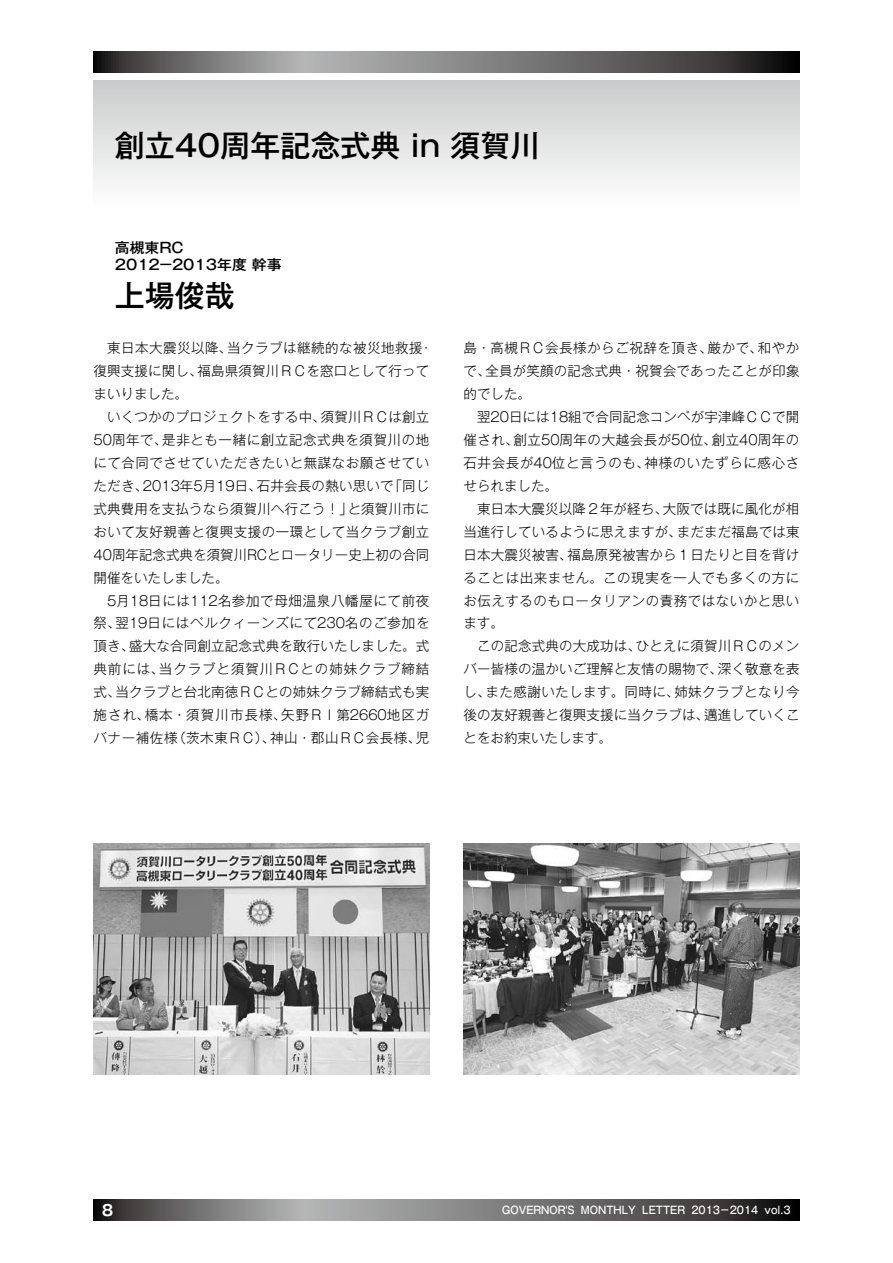
<style>
.page{position:relative;width:893px;height:1263px;background:#fff}
.page>*{position:absolute;margin:0;border:0;box-sizing:border-box;transform-origin:0 0}
.t1{font:500 30px "Gothic MB101 Pr 6 N";color:#000}
.t2{font:700 15px "Gothic MB101 Pr 6 N De";color:#fff}
.t3{font:500 14.25px/17px "Gothic MB101 Pr 6 N";color:#000;scale:1.05 1}
.t4{font:300 13.5px/23px "Gothic MB101 Pr 6 N";letter-spacing:.015em;color:#000}
.t5{font:500 10.5px "Gothic MB101 Pr 6 N";color:#fff;scale:.9 1}
</style>
<div class="page">
<div style="left:94px;top:81px;width:705px;height:132px;background:linear-gradient(to bottom,#cbcbcc,#fff)"></div>
<svg style="left:94px;top:51px;width:705px;height:21px;background:#6d6c6c"></svg>
<svg style="left:94px;top:1199px;width:705px;height:21px;background:#6d6c6c"></svg>
<img style="left:94px;top:843px;width:335px;height:231px">
<img style="left:463px;top:843px;width:336px;height:231px">
<h1 class="t1" style="left:115px;top:121px;width:427px">創立40周年記念式典 in 須賀川</h1>
<p class="t3" style="left:115px;top:238px;width:160px">高槻東ＲＣ<br>2012－2013年度 幹事</p>
<h1 class="t1" style="left:115px;top:271px;width:121px">上場俊哉</h1>
<p class="t4" style="left:94px;top:335px;width:337px">　東日本大震災以降、当クラブは継続的な被災地救援･復興支援に関し、福島県須賀川ＲＣを窓口として行ってまいりました。<br>　いくつかのプロジェクトをする中、須賀川ＲＣは創立<br>50周年で、是非とも一緒に創立記念式典を須賀川の地にて合同でさせていただきたいと無謀なお願させていただき、2013年5月19日、石井会長の熱い思いで「同じ式典費用を支払うなら須賀川へ行こう！」と須賀川市において友好親善と復興支援の一環として当クラブ創立<br>40周年記念式典を須賀川RCとロータリー史上初の合同開催をいたしました。<br>　5月18日には112名参加で母畑温泉八幡屋にて前夜祭、翌19日にはベルクィーンズにて230名のご参加を頂き、盛大な合同創立記念式典を敢行いたしました。式典前には、当クラブと須賀川ＲＣとの姉妹クラブ締結式、当クラブと台北南徳ＲＣとの姉妹クラブ締結式も実施され、橋本・須賀川市長様、矢野ＲＩ第2660地区ガバナー補佐様（茨木東ＲＣ）、神山・郡山ＲＣ会長様、児</p>
<p class="t4" style="left:463px;top:335px;width:338px">島・高槻ＲＣ会長様からご祝辞を頂き、厳かで、和やかで、全員が笑顔の記念式典・祝賀会であったことが印象的でした。<br>　翌20日には18組で合同記念コンペが宇津峰ＣＣで開催され、創立50周年の大越会長が50位、創立40周年の石井会長が40位と言うのも、神様のいたずらに感心させられました。<br>　東日本大震災以降２年が経ち、大阪では既に風化が相当進行しているように思えますが、まだまだ福島では東日本大震災被害、福島原発被害から１日たりと目を背けることは出来ません。この現実を一人でも多くの方にお伝えするのもロータリアンの責務ではないかと思います。<br>　この記念式典の大成功は、ひとえに須賀川ＲＣのメンバー皆様の温かいご理解と友情の賜物で、深く敬意を表し、また感謝いたします。同時に、姉妹クラブとなり今後の友好親善と復興支援に当クラブは、邁進していくことをお約束いたします。</p>
<p class="t2" style="left:100px;top:1198px;width:16px">８</p>
<p class="t5" style="left:502px;top:1201px;width:322px">GOVERNOR'S MONTHLY LETTER 2013－2014 vol.3</p>
</div>
